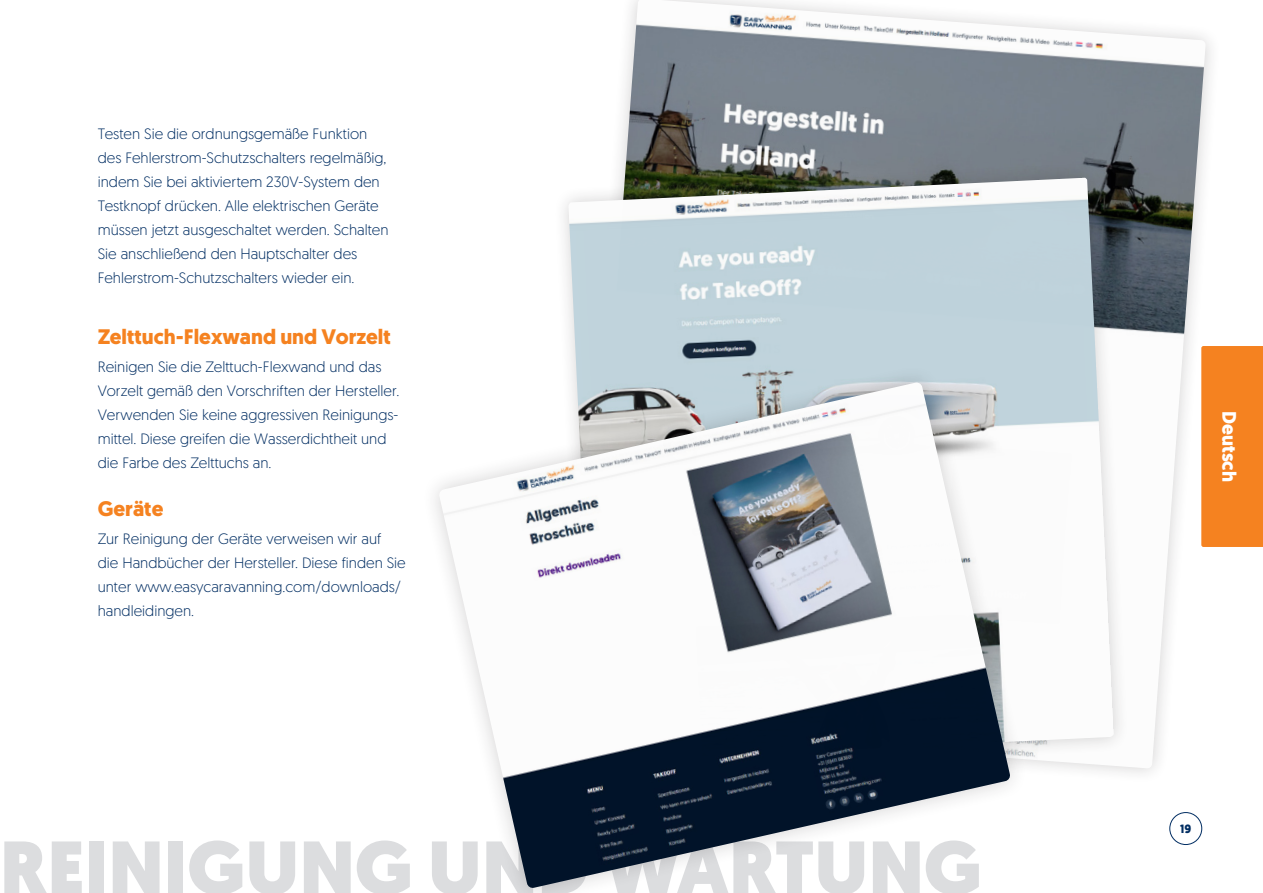
<style>
.page{position:relative;width:1263px;height:893px;background:#fff}
.page>*{position:absolute;margin:0;border:0;box-sizing:border-box;transform-origin:0 0}
.t1{font:900 75px "Geomanist";color:#dcdddf}
.t2{font:700 21px "Geomanist";color:#f58220}
.t3{font:700 19.5px "Geomanist";color:#fff}
.t4{font:300 15px/24px "Geomanist";color:#002d62}
.t5{font:700 12px "Geomanist";color:#002d62}
</style>
<div class="page">
<div style="left:1169px;top:812px;width:33px;height:33px;border:1px solid #002d62;border-radius:50%"></div>
<div style="left:1221px;top:346px;width:42px;height:201px;background:#f58220"></div>
<div style="left:569px;top:0;width:652px;height:784px;background:#231f20;opacity:.2"></div>
<img style="left:584px;top:0;width:622px;height:768px">
<div style="left:553px;top:162px;width:576px;height:615px;background:#231f20;opacity:.2"></div>
<img style="left:568px;top:178px;width:546px;height:584px">
<div style="left:421px;top:364px;width:607px;height:529px;background:#231f20;opacity:.2"></div>
<img style="left:439px;top:383px;width:571px;height:505px">
<p class="t4" style="left:98px;top:121px;width:292px">Testen Sie die ordnungsgemäße Funktion des Fehlerstrom-Schutzschalters regelmäßig, indem Sie bei aktiviertem 230V-System den Testknopf drücken. Alle elektrischen Geräte müssen jetzt ausgeschaltet werden. Schalten Sie anschließend den Hauptschalter des Fehlerstrom-Schutzschalters wieder ein.</p>
<h2 class="t2" style="left:98px;top:322px;width:294px">Zelttuch-Flexwand und Vorzelt</h2>
<p class="t4" style="left:98px;top:354px;width:303px">Reinigen Sie die Zelttuch-Flexwand und das Vorzelt gemäß den Vorschriften der Hersteller.<br>Verwenden Sie keine aggressiven Reinigungs&shy;mittel. Diese greifen die Wasserdichtheit und die Farbe des Zelttuchs an.</p>
<h2 class="t2" style="left:98px;top:494px;width:67px">Geräte</h2>
<p class="t4" style="left:98px;top:526px;width:309px">Zur Reinigung der Geräte verweisen wir auf<br>die Handbücher der Hersteller. Diese finden Sie unter www.easycaravanning.com/downloads/ handleidingen.</p>
<h1 class="t1" style="left:0;top:817px;width:983px">REINIGUNG UND WARTUNG</h1>
<h3 class="t3" style="left:1242px;top:411px;width:72px;rotate:90deg">Deutsch</h3>
<p class="t5" style="left:1180px;top:821px;width:13px">19</p>
</div>
